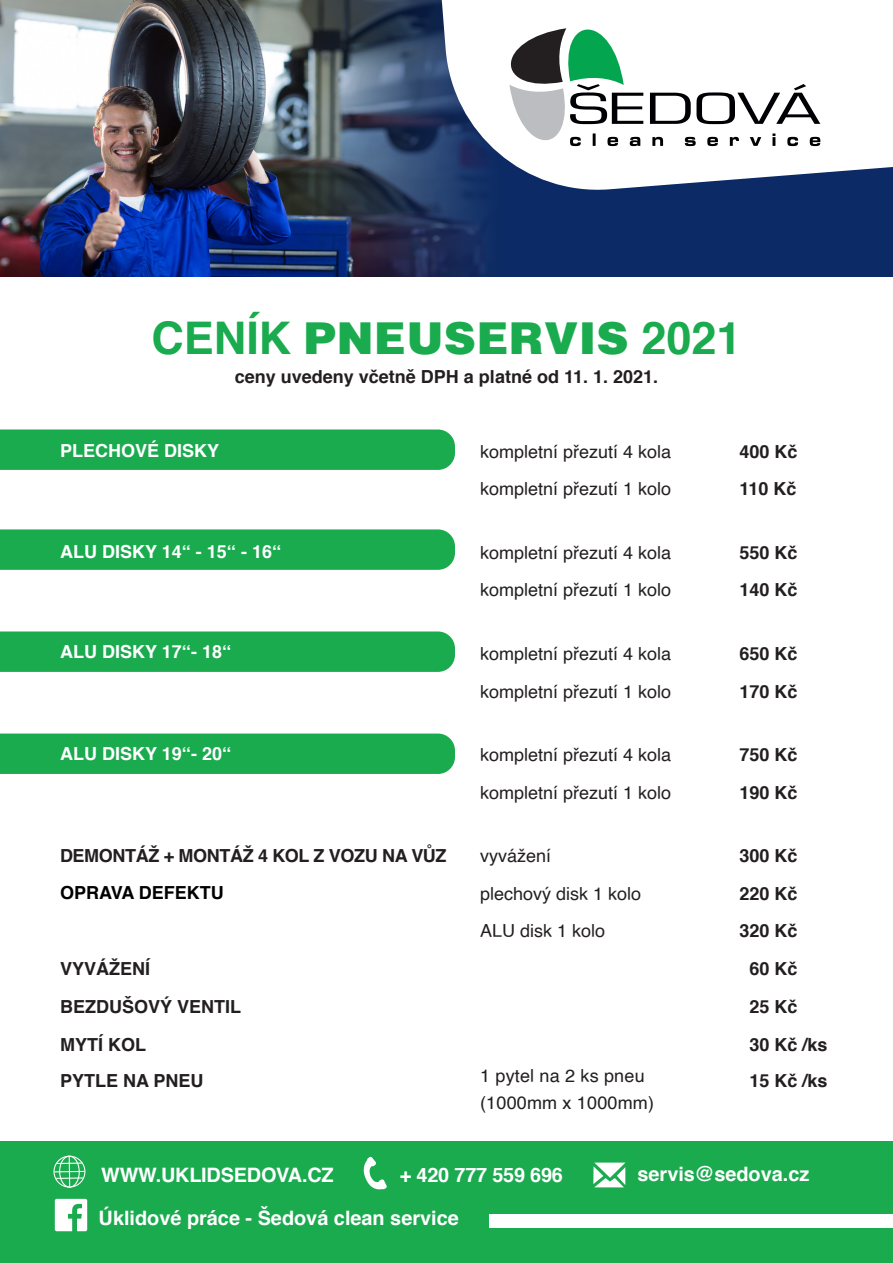
<style>
.page{position:relative;width:893px;height:1263px;background:#fff}
.page>*{position:absolute;margin:0;border:0;box-sizing:border-box;transform-origin:0 0}
.t1{font:900 45px "Helvetica";color:#1aab4f}
.t2{font:700 19.8px "Helvetica";color:#fff}
.t3{font:18px "Helvetica";color:#231f20}
.t4{font:700 18px "Helvetica";color:#231f20}
.t5{font:700 18px "Helvetica";color:#fff}
.t6{font:700 18px "Helvetica";letter-spacing:-.02em;color:#231f20}
.t7{font:700 18px "Helvetica";color:#000}
.s1{font-weight:700}
</style>
<div class="page">
<div style="left:0;top:733px;width:455px;height:41px;background:#1aab4f"></div>
<div style="left:0;top:631px;width:455px;height:41px;background:#1aab4f"></div>
<div style="left:0;top:529px;width:455px;height:41px;background:#1aab4f"></div>
<div style="left:0;top:1142px;width:893px;height:121px;background:#1aab4f"></div>
<svg style="left:53px;top:1156px;width:32px;height:31px"></svg>
<svg style="left:364px;top:1156px;width:23px;height:33px"></svg>
<svg style="left:55px;top:1199px;width:32px;height:32px"></svg>
<div style="left:489px;top:1215px;width:404px;height:13px;background:#fff"></div>
<svg style="left:593px;top:1162px;width:32px;height:25px"></svg>
<div style="left:0;top:0;width:893px;height:276px;background:#0c2a65"></div>
<img style="left:0;top:0;width:485px;height:276px">
<svg style="left:402px;top:0;width:491px;height:196px;fill:#fff"></svg>
<svg style="left:492px;top:11px;width:328px;height:148px"></svg>
<div style="left:0;top:429px;width:455px;height:41px;background:#1aab4f"></div>
<p class="t1" style="left:151px;top:311px;width:592px"><span class="s1">CENÍK</span> PNEUSERVIS <span class="s1">2021</span></p>
<p class="t4" style="left:235px;top:362px;width:425px">ceny uvedeny včetně DPH a platné od 11. 1. 2021.</p>
<p class="t5" style="left:60px;top:436px;width:161px">PLECHOVÉ DISKY</p>
<p class="t3" style="left:480px;top:437px;width:193px">kompletní přezutí 4 kola</p>
<p class="t4" style="left:739px;top:437px;width:60px">400 Kč</p>
<p class="t3" style="left:480px;top:475px;width:193px">kompletní přezutí 1 kolo</p>
<p class="t4" style="left:739px;top:475px;width:59px">110 Kč</p>
<p class="t5" style="left:60px;top:537px;width:223px">ALU DISKY 14“ - 15‘‘ - 16‘‘</p>
<p class="t3" style="left:480px;top:538px;width:193px">kompletní přezutí 4 kola</p>
<p class="t4" style="left:739px;top:538px;width:60px">550 Kč</p>
<p class="t3" style="left:480px;top:576px;width:193px">kompletní přezutí 1 kolo</p>
<p class="t4" style="left:739px;top:576px;width:60px">140 Kč</p>
<p class="t5" style="left:60px;top:637px;width:173px">ALU DISKY 17‘‘- 18‘‘</p>
<p class="t3" style="left:480px;top:639px;width:193px">kompletní přezutí 4 kola</p>
<p class="t4" style="left:739px;top:639px;width:60px">650 Kč</p>
<p class="t3" style="left:480px;top:677px;width:193px">kompletní přezutí 1 kolo</p>
<p class="t4" style="left:739px;top:677px;width:60px">170 Kč</p>
<p class="t5" style="left:60px;top:739px;width:173px">ALU DISKY 19‘‘- 20‘‘</p>
<p class="t3" style="left:480px;top:740px;width:193px">kompletní přezutí 4 kola</p>
<p class="t4" style="left:739px;top:740px;width:60px">750 Kč</p>
<p class="t3" style="left:480px;top:778px;width:193px">kompletní přezutí 1 kolo</p>
<p class="t4" style="left:739px;top:778px;width:60px">190 Kč</p>
<p class="t6" style="left:60px;top:841px;width:388px">DEMONTÁŽ + MONTÁŽ 4 KOL Z VOZU NA VŮZ</p>
<p class="t3" style="left:480px;top:841px;width:73px">vyvážení</p>
<p class="t4" style="left:739px;top:841px;width:60px">300 Kč</p>
<p class="t7" style="left:60px;top:878px;width:165px">OPRAVA DEFEKTU</p>
<p class="t3" style="left:480px;top:879px;width:163px">plechový disk 1 kolo</p>
<p class="t4" style="left:739px;top:879px;width:60px">220 Kč</p>
<p class="t3" style="left:480px;top:917px;width:127px">ALU disk 1 kolo</p>
<p class="t4" style="left:739px;top:916px;width:60px">320 Kč</p>
<p class="t4" style="left:60px;top:954px;width:92px">VYVÁŽENÍ</p>
<p class="t4" style="left:749px;top:954px;width:50px">60 Kč</p>
<p class="t4" style="left:60px;top:992px;width:183px">BEZDUŠOVÝ VENTIL</p>
<p class="t4" style="left:749px;top:992px;width:50px">25 Kč</p>
<p class="t4" style="left:60px;top:1030px;width:88px">MYTÍ KOL</p>
<p class="t4" style="left:749px;top:1030px;width:80px">30 Kč /ks</p>
<p class="t4" style="left:60px;top:1066px;width:145px">PYTLE NA PNEU</p>
<p class="t3" style="left:480px;top:1062px;width:166px">1 pytel na 2 ks pneu</p>
<p class="t3" style="left:480px;top:1089px;width:175px">(1000mm x 1000mm)</p>
<p class="t4" style="left:749px;top:1066px;width:80px">15 Kč /ks</p>
<p class="t2" style="left:101px;top:1159px;width:234px">WWW.UKLIDSEDOVA.CZ</p>
<p class="t2" style="left:400px;top:1159px;width:165px">+ 420 777 559 696</p>
<p class="t2" style="left:99px;top:1202px;width:362px">Úklidové práce - Šedová clean service</p>
<p class="t2" style="left:637px;top:1158px;width:173px">servis@sedova.cz</p>
</div>
